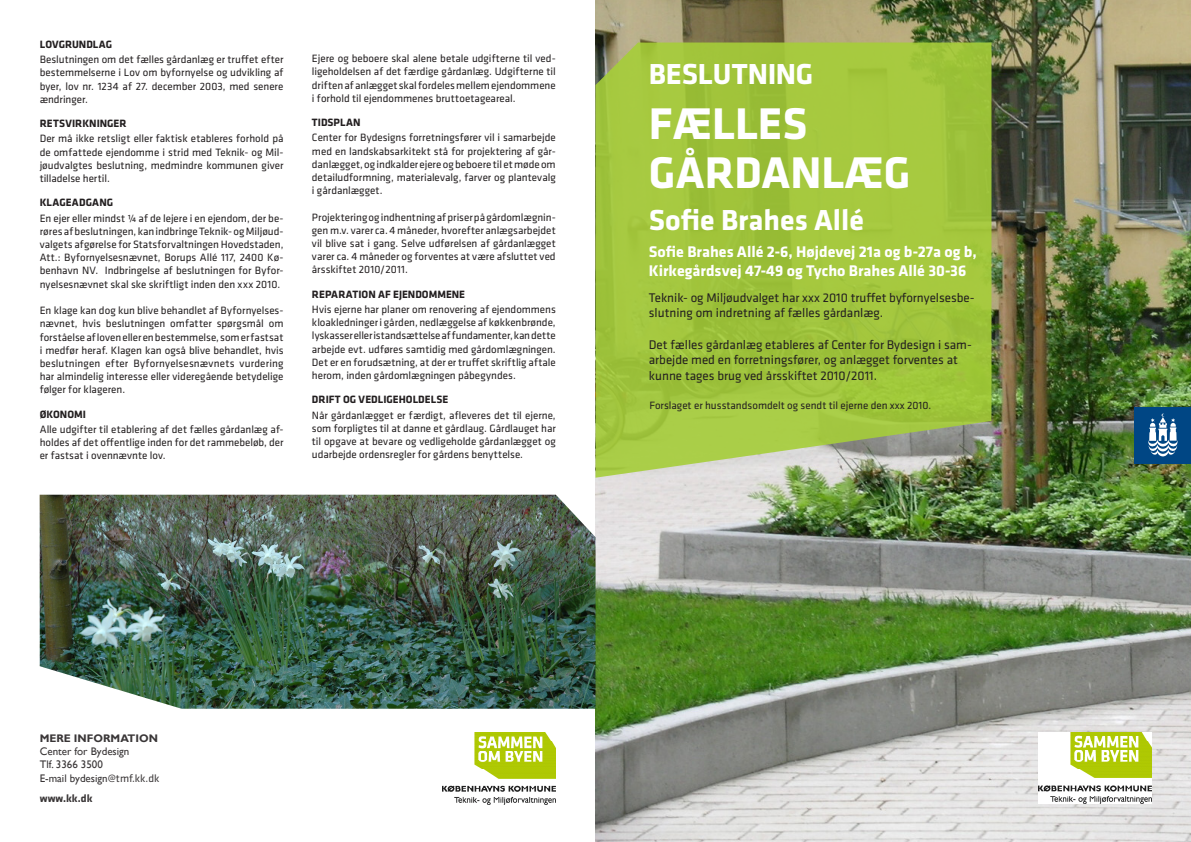
<style>
.page{position:relative;width:1191px;height:842px;background:#fff}
.page>*{position:absolute;margin:0;border:0;box-sizing:border-box;transform-origin:0 0}
.t1{font:700 46px/49px "Klavika";color:#fff}
.t2{font:700 30px "Klavika";color:#fff}
.t3{font:700 16px/19.2px "Klavika";color:#fff}
.t4{font:13px/15.6px "Klavika";color:#231f20}
.t5{font:11px/13.2px "Klavika";color:#231f20;text-align:justify}
.t6{font:700 11px "Klavika";color:#231f20}
.t7{font:11px/13.2px "Gill Sans";color:#231f20}
.t8{font:700 11px "Gill Sans";color:#231f20}
.s1{font-family:"Klavika"}
</style>
<div class="page">
<img style="left:595px;top:0;width:595px;height:842px">
<img style="left:40px;top:495px;width:555px;height:214px">
<div style="left:1134px;top:407px;width:57px;height:56px;background:#004684"></div>
<svg style="left:1148px;top:414px;width:29px;height:42px"></svg>
<img style="left:442px;top:732px;width:114px;height:72px">
<svg style="left:595px;top:43px;width:396px;height:435px;background:#a2c344"></svg>
<img style="left:1038px;top:732px;width:113px;height:72px">
<p class="t6" style="left:40px;top:38px;width:74px">LOVGRUNDLAG</p>
<p class="t5" style="left:40px;top:54px;width:245px">Beslutningen om det fælles gårdanlæg er truffet efter bestemmelserne i Lov om byfornyelse og udvikling af byer, lov nr. 1234 af 27. december 2003, med senere ændringer.</p>
<p class="t6" style="left:40px;top:118px;width:88px">RETSVIRKNINGER</p>
<p class="t5" style="left:40px;top:133px;width:245px">Der må ikke retsligt eller faktisk etableres forhold på de omfattede ejendomme i strid med Teknik- og Mil&shy;jøudvalgtes beslutning, medmindre kommunen giver tilladelse hertil.</p>
<p class="t6" style="left:40px;top:197px;width:75px">KLAGEADGANG</p>
<p class="t5" style="left:40px;top:212px;width:245px">En ejer eller mindst ¼ af de lejere i en ejendom, der be&shy;røres af beslutningen, kan indbringe Teknik- og Miljøud&shy;valgets afgørelse for Statsforvaltningen Hovedstaden, Att.: Byfornyelsesnævnet, Borups Allé 117, 2400 Kø&shy;benhavn NV. Indbringelse af beslutningen for Byfor&shy;nyelsesnævnet skal ske skriftligt inden den xxx 2010.</p>
<p class="t5" style="left:40px;top:304px;width:245px">En klage kan dog kun blive behandlet af Byfornyelses&shy;nævnet, hvis beslutningen omfatter spørgsmål om forståelse af loven eller en bestemmelse, som er fastsat i medfør heraf. Klagen kan også blive behandlet, hvis beslutningen efter Byfornyelsesnævnets vurdering har almindelig interesse eller videregående betydelige følger for klageren.</p>
<p class="t6" style="left:40px;top:408px;width:48px">ØKONOMI</p>
<p class="t5" style="left:40px;top:423px;width:245px">Alle udgifter til etablering af det fælles gårdanlæg af&shy;holdes af det offentlige inden for det rammebeløb, der er fastsat i ovennævnte lov.</p>
<p class="t5" style="left:312px;top:52px;width:245px">Ejere og beboere skal alene betale udgifterne til ved&shy;ligeholdelsen af det færdige gårdanlæg. Udgifterne til driften af anlægget skal fordeles mellem ejendommene i forhold til ejendommenes bruttoetageareal.</p>
<p class="t6" style="left:312px;top:116px;width:50px">TIDSPLAN</p>
<p class="t5" style="left:312px;top:132px;width:245px">Center for Bydesigns forretningsfører vil i samarbejde med en landskabsarkitekt stå for projektering af går&shy;danlægget, og indkalder ejere og beboere til et møde om detailudformning, materialevalg, farver og plantevalg i gårdanlægget.</p>
<p class="t5" style="left:312px;top:211px;width:245px">Projektering og indhentning af priser på gårdomlægnin&shy;gen m.v. varer ca. 4 måneder, hvorefter anlægsarbejdet vil blive sat i gang. Selve udførelsen af gårdanlægget varer ca. 4 måneder og forventes at være afsluttet ved årsskiftet 2010/2011.</p>
<p class="t6" style="left:312px;top:288px;width:155px">REPARATION AF EJENDOMMENE</p>
<p class="t5" style="left:312px;top:303px;width:245px">Hvis ejerne har planer om renovering af ejendommens kloakledninger i gården, nedlæggelse af køkkenbrønde, lyskasser eller istandsættelse af fundamenter, kan dette arbejde evt. udføres samtidig med gårdomlægningen.<br>Det er en forudsætning, at der er truffet skriftlig aftale herom, inden gårdomlægningen påbegyndes.</p>
<p class="t6" style="left:312px;top:394px;width:138px">DRIFT OG VEDLIGEHOLDELSE</p>
<p class="t5" style="left:312px;top:409px;width:245px">Når gårdanlægget er færdigt, afleveres det til ejerne, som forpligtes til at danne et gårdlaug. Gårdlauget har til opgave at bevare og vedligeholde gårdanlægget og udarbejde ordensregler for gårdens benyttelse.</p>
<h2 class="t2" style="left:649px;top:57px;width:166px">BESLUTNING</h2>
<h1 class="t1" style="left:649px;top:100px;width:263px">FÆLLES<br>GÅRDANLÆG</h1>
<h2 class="t2" style="left:649px;top:204px;width:216px">Sofie Brahes Allé</h2>
<h3 class="t3" style="left:649px;top:242px;width:329px">Sofie Brahes Allé 2-6, Højdevej 21a og b-27a og b,<br>Kirkegårdsvej 47-49 og Tycho Brahes Allé 30-36</h3>
<p class="t4" style="left:649px;top:290px;width:327px">Teknik- og Miljøudvalget har xxx 2010 truffet byfornyelsesbe&shy;slutning om indretning af fælles gårdanlæg.</p>
<p class="t4" style="left:649px;top:337px;width:324px">Det fælles gårdanlæg etableres af Center for Bydesign i sam&shy;arbejde med en forretningsfører, og anlægget forventes at kunne tages brug ved årsskiftet 2010/2011.</p>
<p class="t5" style="left:649px;top:400px;width:283px">Forslaget er husstandsomdelt og sendt til ejerne den xxx 2010.</p>
<p class="t8" style="left:40px;top:732px;width:120px">MERE INFORMATION</p>
<p class="t7" style="left:40px;top:746px;width:121px">Center for Bydesign<br>Tlf. 3366 3500<br>E-mail bydesign<span class="s1">@tmf.kk.dk</span></p>
<p class="t6" style="left:40px;top:792px;width:54px">www.kk.dk</p>
</div>
